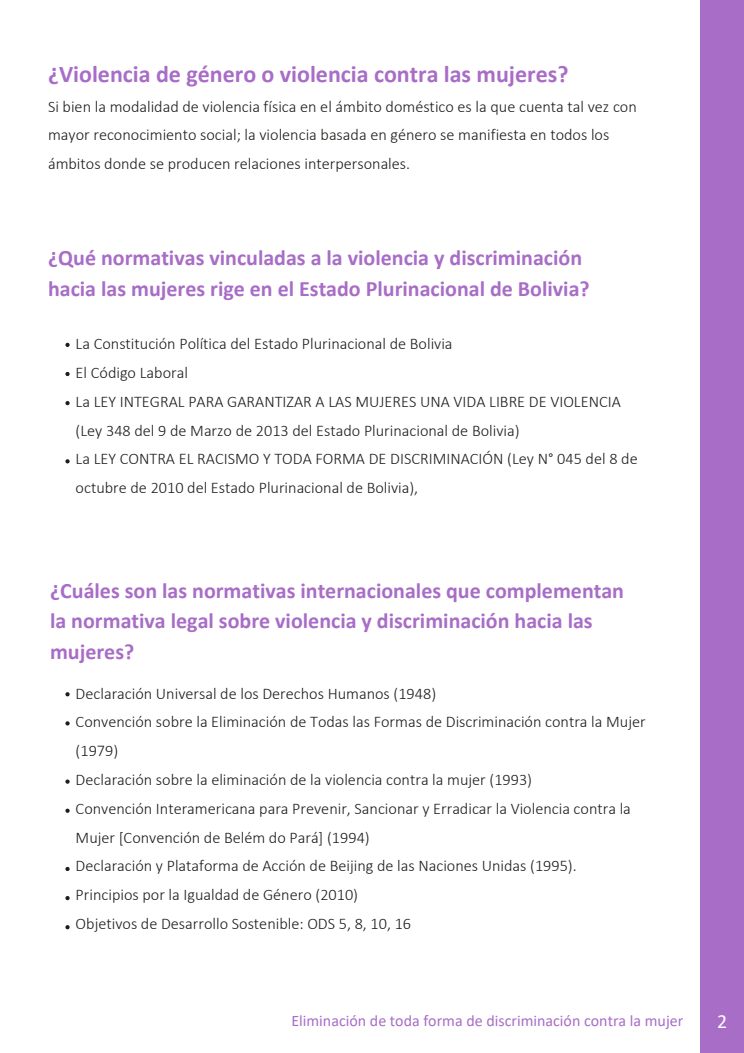
<style>
.page{position:relative;width:744px;height:1053px;background:#fff}
.page>*{position:absolute;margin:0;border:0;box-sizing:border-box;transform-origin:0 0}
.t1{font:700 24px "Calibri";color:#a86dc6}
.t2{font:700 22px/30.6px "Calibri";color:#a86dc6}
.t3{font:20px "Calibri";color:#fff}
.t4{font:300 16.24px/28.8px "Calibri";color:#1d1d1b}
.t5{font:16px "Calibri";color:#a86dc6}
</style>
<div class="page">
<svg style="left:65px;top:343px;width:5px;height:4px"></svg>
<svg style="left:65px;top:372px;width:5px;height:4px"></svg>
<svg style="left:65px;top:401px;width:5px;height:4px"></svg>
<svg style="left:65px;top:459px;width:5px;height:4px"></svg>
<svg style="left:65px;top:692px;width:5px;height:4px"></svg>
<svg style="left:65px;top:721px;width:5px;height:4px"></svg>
<svg style="left:65px;top:779px;width:5px;height:4px"></svg>
<svg style="left:65px;top:808px;width:5px;height:4px"></svg>
<svg style="left:65px;top:866px;width:5px;height:5px"></svg>
<svg style="left:65px;top:896px;width:5px;height:4px"></svg>
<svg style="left:65px;top:925px;width:5px;height:4px"></svg>
<div style="left:700px;top:0;width:44px;height:1052px;background:#a86dc6"></div>
<p class="t1" style="left:48px;top:64px;width:522px">¿Violencia de género o violencia contra las mujeres?</p>
<h1 class="t4" style="left:48px;top:93px;width:590px">Si bien la modalidad de violencia física en el ámbito doméstico es la que cuenta tal vez con mayor reconocimiento social; la violencia basada en género se manifiesta en todos los ámbitos donde se producen relaciones interpersonales.</h1>
<p class="t2" style="left:48px;top:244px;width:543px">¿Qué normativas vinculadas a la violencia y discriminación hacia las mujeres rige en el Estado Plurinacional de Bolivia?</p>
<p class="t4" style="left:76px;top:331px;width:564px">La Constitución Política del Estado Plurinacional de Bolivia<br>El Código Laboral<br>La LEY INTEGRAL PARA GARANTIZAR A LAS MUJERES UNA VIDA LIBRE DE VIOLENCIA (Ley 348 del 9 de Marzo de 2013 del Estado Plurinacional de Bolivia)<br>La LEY CONTRA EL RACISMO Y TODA FORMA DE DISCRIMINACIÓN (Ley N° 045 del 8 de octubre de 2010 del Estado Plurinacional de Bolivia),</p>
<p class="t2" style="left:50px;top:577px;width:576px">¿Cuáles son las normativas internacionales que complementan la normativa legal sobre violencia y discriminación hacia las mujeres?</p>
<h1 class="t4" style="left:76px;top:680px;width:572px">Declaración Universal de los Derechos Humanos (1948)<br>Convención sobre la Eliminación de Todas las Formas de Discriminación contra la Mujer (1979)<br>Declaración sobre la eliminación de la violencia contra la mujer (1993)<br>Convención Interamericana para Prevenir, Sancionar y Erradicar la Violencia contra la Mujer [Convención de Belém do Pará] (1994)<br>Declaración y Plataforma de Acción de Beijing de las Naciones Unidas (1995).<br>Principios por la Igualdad de Género (2010)<br>Objetivos de Desarrollo Sostenible: ODS 5, 8, 10, 16</h1>
<p class="t5" style="left:291px;top:1013px;width:394px">Eliminación de toda forma de discriminación contra la mujer</p>
<p class="t3" style="left:717px;top:1013px;width:12px">2</p>
</div>
